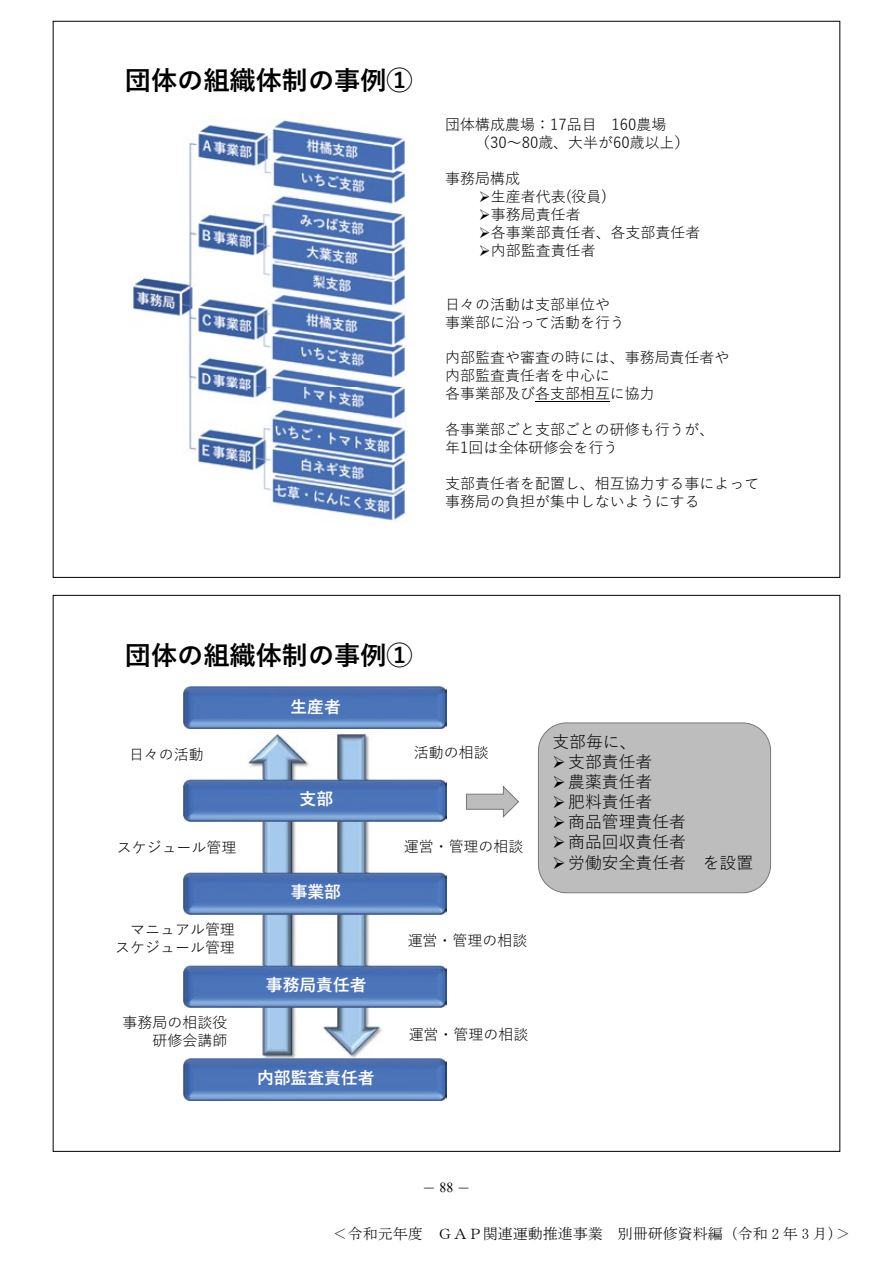
<style>
.page{position:relative;width:893px;height:1263px;background:#fff}
.page>*{position:absolute;margin:0;border:0;box-sizing:border-box;transform-origin:0 0}
.t1{font:700 26.25px "Yu Gothic";color:#000}
.t2{font:700 26.1px "Yu Gothic";color:#000}
.t3{font:16.8px "Yu Gothic";color:#000}
.t4{font:700 16.8px "Yu Gothic";color:#fff}
.t5{font:15px/18px "Yu Gothic";color:#000}
.t6{font:15px "MS Mincho";color:#000}
.t7{font:13.8px "MS Mincho";color:#000}
.s1{font-family:"Times New Roman"}
</style>
<div class="page">
<div style="left:538px;top:722px;width:233px;height:171px;background:#bdbdbd"></div>
<svg style="left:466px;top:785px;width:53px;height:33px"></svg>
<img style="left:322px;top:733px;width:64px;height:325px">
<img style="left:247px;top:734px;width:65px;height:324px">
<img style="left:184px;top:686px;width:262px;height:42px">
<img style="left:184px;top:779px;width:262px;height:42px">
<img style="left:184px;top:965px;width:262px;height:42px">
<img style="left:184px;top:1058px;width:262px;height:42px">
<img style="left:184px;top:872px;width:262px;height:42px">
<img style="left:131px;top:120px;width:275px;height:401px">
<hr style="left:535px;top:401px;width:75px;height:1px;background:#000">
<h1 class="t1" style="left:125px;top:66px;width:289px">団体の組織体制の事例①</h1>
<p class="t5" style="left:475px;top:114px;width:216px;text-indent:-30px">団体構成農場：17品目 160農場（30〜80歳、大半が60歳以上）</p>
<p class="t5" style="left:445px;top:168px;width:76px">事務局構成</p>
<p class="t5" style="left:479px;top:186px;width:130px">➢生産者代表(役員)</p>
<p class="t5" style="left:479px;top:204px;width:103px">➢事務局責任者</p>
<p class="t5" style="left:479px;top:221px;width:223px">➢各事業部責任者、各支部責任者</p>
<p class="t5" style="left:479px;top:239px;width:118px">➢内部監査責任者</p>
<p class="t5" style="left:445px;top:293px;width:181px">日々の活動は支部単位や事業部に沿って活動を行う</p>
<p class="t5" style="left:445px;top:347px;width:286px">内部監査や審査の時には、事務局責任者や内部監査責任者を中⼼に<br>各事業部及び各支部相互に協力</p>
<p class="t5" style="left:445px;top:419px;width:271px">各事業部ごと支部ごとの研修も行うが、年1回は全体研修会を行う</p>
<p class="t5" style="left:445px;top:473px;width:315px">支部責任者を配置し、相互協力する事によって事務局の負担が集中しないようにする</p>
<h2 class="t2" style="left:125px;top:640px;width:289px">団体の組織体制の事例①</h2>
<p class="t4" style="left:290px;top:697px;width:52px">生産者</p>
<p class="t5" style="left:129px;top:744px;width:76px">日々の活動</p>
<p class="t4" style="left:300px;top:790px;width:35px">支部</p>
<p class="t5" style="left:414px;top:741px;width:76px">活動の相談</p>
<p class="t5" style="left:117px;top:836px;width:121px">スケジュール管理</p>
<p class="t5" style="left:404px;top:835px;width:121px">運営・管理の相談</p>
<p class="t5" style="left:115px;top:919px;width:121px;text-align:right">マニュアル管理スケジュール管理</p>
<p class="t5" style="left:123px;top:1011px;width:106px;text-align:right">事務局の相談役研修会講師</p>
<p class="t4" style="left:291px;top:882px;width:52px">事業部</p>
<p class="t4" style="left:266px;top:976px;width:102px">事務局責任者</p>
<p class="t4" style="left:257px;top:1068px;width:119px">内部監査責任者</p>
<p class="t5" style="left:408px;top:930px;width:121px">運営・管理の相談</p>
<p class="t5" style="left:409px;top:1024px;width:121px">運営・管理の相談</p>
<p class="t3" style="left:552px;top:726px;width:86px">支部毎に、</p>
<p class="t3" style="left:552px;top:746px;width:101px">➢支部責任者</p>
<p class="t3" style="left:552px;top:766px;width:101px">➢農薬責任者</p>
<p class="t3" style="left:552px;top:786px;width:101px">➢肥料責任者</p>
<p class="t3" style="left:552px;top:806px;width:135px">➢商品管理責任者</p>
<p class="t3" style="left:552px;top:827px;width:135px">➢商品回収責任者</p>
<p class="t3" style="left:552px;top:847px;width:202px">➢労働安全責任者 を設置</p>
<p class="t7" style="left:422px;top:1181px;width:50px">－ <span class="s1">88</span> －</p>
<p class="t6" style="left:333px;top:1226px;width:519px">＜令和元年度　ＧＡＰ関連運動推進事業　別冊研修資料編（令和 2 年 3 月）＞</p>
</div>
